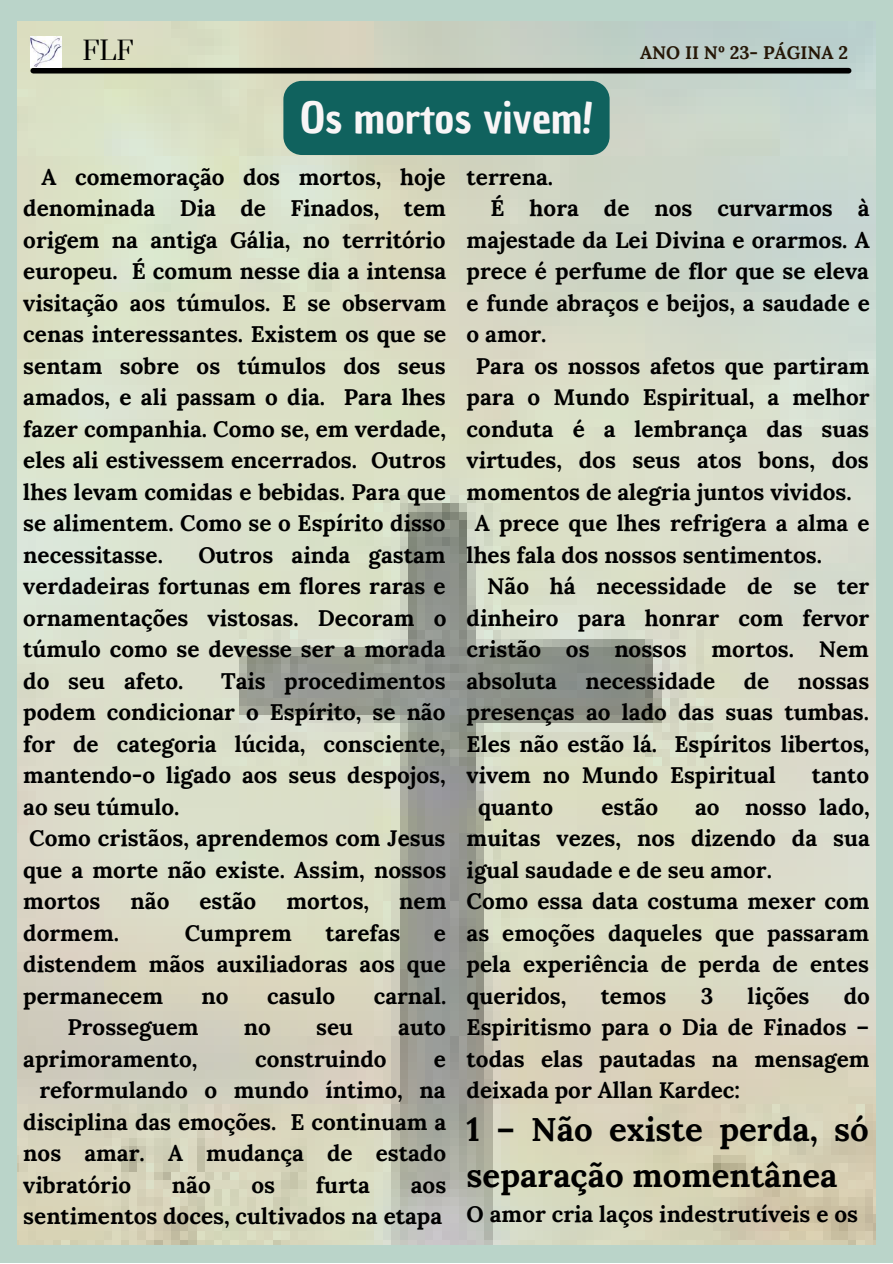
<style>
.page{position:relative;width:893px;height:1264px;background:#fff}
.page>*{position:absolute;margin:0;border:0;box-sizing:border-box;transform-origin:0 0}
.t1{font:42px "Chau Philomene One";color:#f8f5f6}
.t2{font:700 33px/46px "Lora";color:#000}
.t3{font:25.5px "Prata";color:#000}
.t4{font:700 22.5px/31.5px "Lora";color:#000;text-align:justify}
.t5{font:700 18.15px "Lora";color:#251707}
</style>
<div class="page">
<div style="left:0;top:0;width:892px;height:1262px;background:#bad4c9"></div>
<img style="left:17px;top:21px;width:858px;height:1223px">
<div style="left:33px;top:68px;width:815px;height:5px;background:#000"></div>
<img style="left:30px;top:36px;width:32px;height:32px">
<div style="left:283px;top:81px;width:326px;height:74px;background:#10625e"></div>
<p class="t3" style="left:82px;top:35px;width:53px">FLF</p>
<p class="t5" style="left:640px;top:41px;width:210px">ANO II Nº 23- PÁGINA 2</p>
<h1 class="t1" style="left:300px;top:90px;width:294px">Os mortos vivem!</h1>
<p class="t4" style="left:23px;top:161px;width:424px;text-indent:18px">A comemoração dos mortos, hoje denominada Dia de Finados, tem origem na antiga Gália, no território europeu. É comum nesse dia a intensa visitação aos túmulos. E se observam cenas interessantes. Existem os que se sentam sobre os túmulos dos seus amados, e ali passam o dia. Para lhes fazer companhia. Como se, em verdade, eles ali estivessem encerrados. Outros lhes levam comidas e bebidas. Para que se alimentem. Como se o Espírito disso necessitasse.</p>
<p class="t4" style="left:466px;top:161px;width:88px">terrena.</p>
<p class="t4" style="left:490px;top:192px;width:380px">É hora de nos curvarmos à</p>
<p class="t4" style="left:466px;top:224px;width:404px">majestade da Lei Divina e orarmos. A</p>
<p class="t4" style="left:466px;top:255px;width:403px">prece é perfume de flor que se eleva</p>
<p class="t4" style="left:466px;top:287px;width:404px">e funde abraços e beijos, a saudade e</p>
<p class="t4" style="left:466px;top:318px;width:81px">o amor.</p>
<p class="t4" style="left:476px;top:350px;width:395px">Para os nossos afetos que partiram</p>
<p class="t4" style="left:466px;top:381px;width:404px">para o Mundo Espiritual, a melhor</p>
<p class="t4" style="left:466px;top:413px;width:404px">conduta é a lembrança das suas</p>
<p class="t4" style="left:466px;top:444px;width:403px">virtudes, dos seus atos bons, dos</p>
<p class="t4" style="left:466px;top:476px;width:386px">momentos de alegria juntos vividos.</p>
<p class="t4" style="left:475px;top:507px;width:396px">A prece que lhes refrigera a alma e</p>
<p class="t4" style="left:466px;top:538px;width:357px">lhes fala dos nossos sentimentos.</p>
<p class="t4" style="left:487px;top:570px;width:383px">Não há necessidade de se ter</p>
<p class="t4" style="left:466px;top:601px;width:404px">dinheiro para honrar com fervor</p>
<p class="t4" style="left:466px;top:633px;width:404px">cristão os nossos mortos. Nem</p>
<p class="t4" style="left:466px;top:664px;width:92px">absoluta</p>
<p class="t4" style="left:585px;top:664px;width:131px">necessidade</p>
<p class="t4" style="left:743px;top:664px;width:27px">de</p>
<p class="t4" style="left:23px;top:538px;width:424px;text-indent:175px">Outros ainda gastam verdadeiras fortunas em flores raras e ornamentações vistosas. Decoram o túmulo como se devesse ser a morada do seu afeto.</p>
<p class="t4" style="left:23px;top:664px;width:424px;text-align:left;text-indent:198px">Tais procedimentos podem condicionar o Espírito, se não for de categoria lúcida, consciente, mantendo-o ligado aos seus despojos, ao seu túmulo.<br>Como cristãos, aprendemos com Jesus que a morte não existe. Assim, nossos mortos</p>
<p class="t4" style="left:466px;top:664px;width:404px;text-indent:331px">nossas presenças ao lado das suas tumbas.<br>Eles não estão lá. Espíritos libertos, vivem no Mundo Espiritual</p>
<p class="t4" style="left:811px;top:759px;width:59px">tanto</p>
<p class="t4" style="left:466px;top:790px;width:404px;text-align:left;text-indent:228px">ao nosso lado, muitas vezes, nos dizendo da sua igual saudade e de seu amor.<br>Como essa data costuma mexer com as emoções daqueles que passaram pela experiência de perda de entes queridos,</p>
<p class="t4" style="left:478px;top:790px;width:76px">quanto</p>
<p class="t4" style="left:601px;top:790px;width:58px">estão</p>
<p class="t4" style="left:131px;top:885px;width:40px">não</p>
<p class="t4" style="left:199px;top:885px;width:58px">estão</p>
<p class="t4" style="left:286px;top:885px;width:84px">mortos,</p>
<p class="t4" style="left:399px;top:885px;width:49px">nem</p>
<p class="t4" style="left:23px;top:916px;width:97px">dormem.</p>
<p class="t4" style="left:185px;top:916px;width:109px">Cumprem</p>
<p class="t4" style="left:325px;top:916px;width:76px">tarefas</p>
<p class="t4" style="left:23px;top:916px;width:424px;text-indent:410px">e distendem mãos auxiliadoras aos que permanecem</p>
<p class="t4" style="left:600px;top:979px;width:67px">temos</p>
<p class="t4" style="left:700px;top:979px;width:14px">3</p>
<p class="t4" style="left:747px;top:979px;width:63px">lições</p>
<p class="t4" style="left:201px;top:979px;width:29px">no</p>
<p class="t4" style="left:267px;top:979px;width:69px">casulo</p>
<p class="t4" style="left:373px;top:979px;width:74px">carnal.</p>
<p class="t4" style="left:466px;top:979px;width:404px;text-indent:377px">do Espiritismo para o Dia de Finados – todas elas pautadas na mensagem deixada por Allan Kardec:</p>
<h2 class="t2" style="left:466px;top:1105px;width:404px">1 – Não existe perda, só separação momentânea</h2>
<p class="t4" style="left:466px;top:1197px;width:393px">O amor cria laços indestrutíveis e os</p>
<p class="t4" style="left:67px;top:1011px;width:132px">Prosseguem</p>
<p class="t4" style="left:244px;top:1011px;width:29px">no</p>
<p class="t4" style="left:316px;top:1011px;width:38px">seu</p>
<p class="t4" style="left:398px;top:1011px;width:49px">auto</p>
<p class="t4" style="left:23px;top:1042px;width:176px">aprimoramento,</p>
<p class="t4" style="left:255px;top:1042px;width:133px">construindo</p>
<p class="t4" style="left:434px;top:1042px;width:14px">e</p>
<p class="t4" style="left:39px;top:1074px;width:407px">reformulando o mundo íntimo, na</p>
<p class="t4" style="left:23px;top:1105px;width:424px">disciplina das emoções. E continuam a</p>
<p class="t4" style="left:23px;top:1136px;width:424px">nos amar. A mudança de estado</p>
<p class="t4" style="left:23px;top:1168px;width:109px">vibratório</p>
<p class="t4" style="left:172px;top:1168px;width:40px">não</p>
<p class="t4" style="left:251px;top:1168px;width:25px">os</p>
<p class="t4" style="left:316px;top:1168px;width:56px">furta</p>
<p class="t4" style="left:23px;top:1168px;width:424px;text-align:right">aos<br>sentimentos doces, cultivados na etapa</p>
</div>
